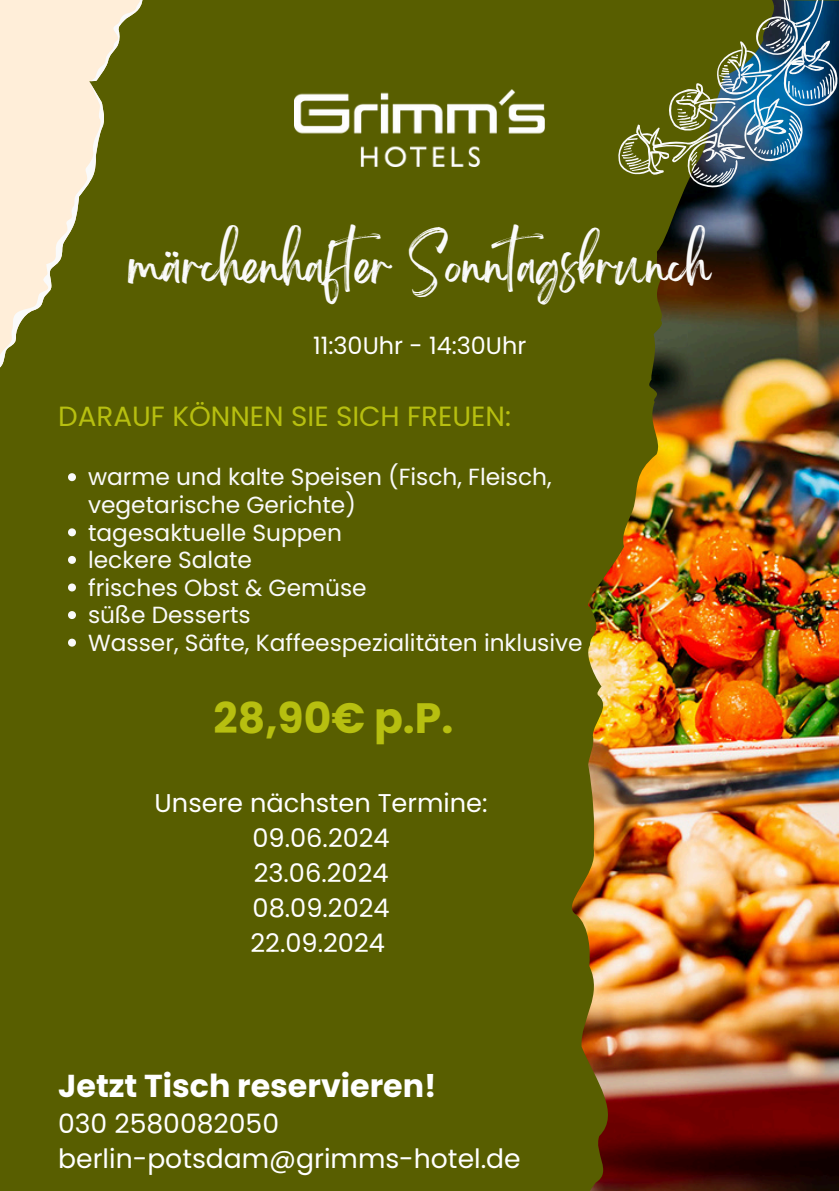
<style>
.page{position:relative;width:839px;height:1191px;background:#fff}
.page>*{position:absolute;margin:0;border:0;box-sizing:border-box;transform-origin:0 0}
.t1{font:44.6px "Brightwall";color:#fafafa}
.t2{font:700 42.4px "Poppins";color:#b7bf10}
.t3{font:700 31.6px "Poppins";color:#fff}
.t4{font:27.8px "Poppins";color:#b7bf10}
.t5{font:26.6px "Poppins";color:#fff}
.t6{font:25.6px/34.8px "Poppins";color:#fff;text-align:center}
.t7{font:24px "Poppins";color:#fff}
.t8{font:23.4px/27.6px "Poppins";color:#fafafa}
</style>
<div class="page">
<div style="left:0;top:0;width:838px;height:1191px;background:#585e00"></div>
<img style="left:572px;top:0;width:266px;height:1191px">
<svg style="left:617px;top:0;width:220px;height:190px"></svg>
<div style="left:8px;top:0;width:62px;height:81px;background:#ffeed9"></div>
<svg style="left:70px;top:0;width:73px;height:81px"></svg>
<svg style="left:0;top:81px;width:104px;height:401px"></svg>
<svg style="left:0;top:0;width:8px;height:125px"></svg>
<img style="left:295px;top:90px;width:249px;height:76px">
<svg style="left:68px;top:473px;width:8px;height:8px"></svg>
<svg style="left:68px;top:528px;width:8px;height:8px"></svg>
<svg style="left:68px;top:556px;width:8px;height:8px"></svg>
<svg style="left:68px;top:584px;width:8px;height:7px"></svg>
<svg style="left:68px;top:611px;width:8px;height:8px"></svg>
<svg style="left:68px;top:639px;width:8px;height:8px"></svg>
<p class="t1" style="left:128px;top:250px;width:583px">märchenhafter Sonntagsbrunch</p>
<h5 class="t7" style="left:313px;top:329px;width:215px">11:30Uhr - 14:30Uhr</h5>
<p class="t4" style="left:58px;top:396px;width:454px">DARAUF KÖNNEN SIE SICH FREUEN:</p>
<p class="t8" style="left:88px;top:463px;width:465px">warme und kalte Speisen (Fisch, Fleisch, vegetarische Gerichte)</p>
<h2 class="t8" style="left:88px;top:519px;width:255px">tagesaktuelle Suppen</h2>
<p class="t8" style="left:88px;top:546px;width:165px">leckere Salate</p>
<h4 class="t8" style="left:88px;top:574px;width:280px">frisches Obst &amp; Gemüse</h4>
<p class="t8" style="left:88px;top:601px;width:164px">süße Desserts</p>
<p class="t8" style="left:88px;top:629px;width:496px">Wasser, Säfte, Kaffeespezialitäten inklusive</p>
<p class="t2" style="left:213px;top:689px;width:241px">28,90€ p.P.</p>
<h3 class="t6" style="left:155px;top:786px;width:334px">Unsere nächsten Termine:<br>09.06.2024<br>23.06.2024<br>08.09.2024<br>22.09.2024</h3>
<p class="t3" style="left:58px;top:1064px;width:380px">Jetzt Tisch reservieren!</p>
<p class="t5" style="left:58px;top:1105px;width:222px">030 2580082050</p>
<h1 class="t5" style="left:58px;top:1140px;width:464px">berlin-potsdam@grimms-hotel.de</h1>
</div>
